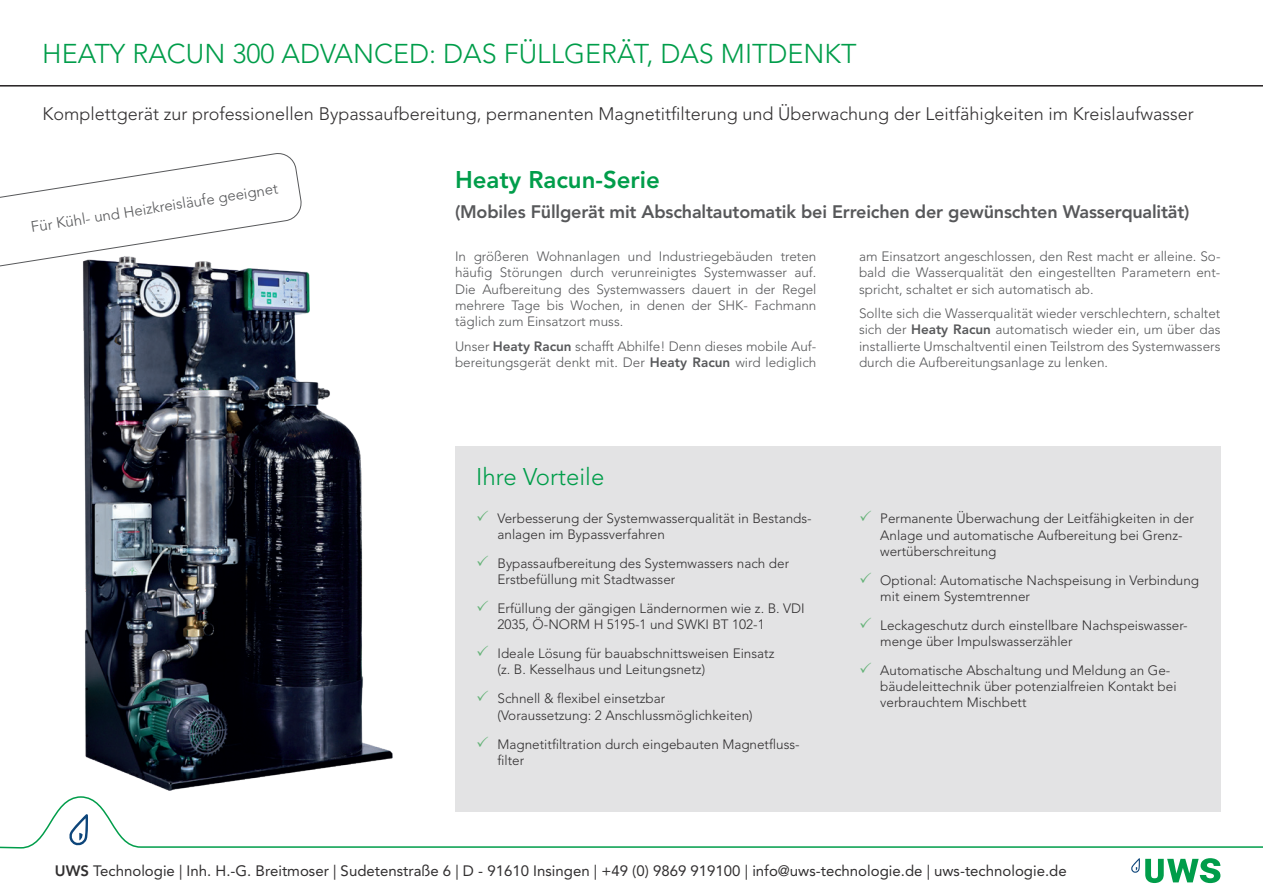
<style>
.page{position:relative;width:1263px;height:893px;background:#fff}
.page>*{position:absolute;margin:0;border:0;box-sizing:border-box;transform-origin:0 0}
.t1{font:300 27px "Avenir LT Std";color:#009d4a}
.t2{font:800 24px "Avenir LT Pro";color:#009d4a}
.t3{font:300 24px "Avenir LT Std";color:#009d4a}
.t4{font:300 18px "Avenir LT Std";color:#312f30}
.t5{font:800 18px "Avenir LT Pro";letter-spacing:-.01em;color:#57585a}
.t6{font:15px "Avenir LT Std";color:#312f30}
.t7{font:300 15px "Avenir LT Std";color:#57585a}
.t8{font:300 13.5px/16.2px "Avenir LT Std";color:#312f30}
.t9{font:300 13.5px/16.2px "Avenir LT Std";color:#57585a;text-align:justify}
.s1{font-family:"Avenir LT Pro";font-weight:800}
.s2{color:#63b276}
</style>
<div class="page">
<img style="left:83px;top:267px;width:310px;height:524px">
<div style="left:455px;top:446px;width:765px;height:365px;background:#e3e3e4"></div>
<svg style="left:0;top:153px;width:302px;height:114px"></svg>
<hr style="left:0;top:85px;width:1263px;height:2px;background:#231f20">
<svg style="left:1131px;top:858px;width:89px;height:25px"></svg>
<svg style="left:0;top:796px;width:1263px;height:52px"></svg>
<svg style="left:69px;top:814px;width:19px;height:31px"></svg>
<h1 class="t1" style="left:42px;top:38px;width:816px">HEATY RACUN 300 ADVANCED: DAS FÜLLGERÄT, DAS MITDENKT</h1>
<h3 class="t4" style="left:43px;top:103px;width:1153px">Komplettgerät zur professionellen Bypassaufbereitung, permanenten Magnetitfilterung und Überwachung der Leitfähigkeiten im Kreislaufwasser</h3>
<p class="t7" style="left:30px;top:219px;width:251px;rotate:-9deg">Für Kühl- und Heizkreisläufe geeignet</p>
<h2 class="t2" style="left:455px;top:166px;width:206px">Heaty Racun-Serie</h2>
<h3 class="t5" style="left:455px;top:201px;width:736px">(Mobiles Füllgerät mit Abschaltautomatik bei Erreichen der gewünschten Wasserqualität)</h3>
<p class="t9" style="left:455px;top:248px;width:363px">In größeren Wohnanlagen und Industriegebäuden treten häufig Störungen durch verunreinigtes Systemwasser auf.<br>Die Aufbereitung des Systemwassers dauert in der Regel mehrere Tage bis Wochen, in denen der SHK- Fachmann täglich zum Einsatzort muss.</p>
<p class="t9" style="left:455px;top:338px;width:363px">Unser <span class="s1">Heaty Racun</span> schafft Abhilfe! Denn dieses mobile Auf&shy;bereitungsgerät denkt mit. Der <span class="s1">Heaty Racun</span> wird lediglich</p>
<h2 class="t3" style="left:476px;top:463px;width:130px">Ihre Vorteile</h2>
<p class="t8" style="left:497px;top:510px;width:316px;text-indent:-21px"><span class="s2">✓</span> Verbesserung der Systemwasserqualität in Bestands&shy;anlagen im Bypassverfahren</p>
<p class="t8" style="left:497px;top:555px;width:293px;text-indent:-21px"><span class="s2">✓</span> Bypassaufbereitung des Systemwassers nach der<br>Erstbefüllung mit Stadtwasser</p>
<p class="t8" style="left:497px;top:600px;width:309px;text-indent:-21px"><span class="s2">✓</span> Erfüllung der gängigen Ländernormen wie z. B. VDI<br>2035, Ö-NORM H 5195-1 und SWKI BT 102-1</p>
<p class="t8" style="left:497px;top:645px;width:278px;text-indent:-21px"><span class="s2">✓</span> Ideale Lösung für bauabschnittsweisen Einsatz (z. B. Kesselhaus und Leitungsnetz)</p>
<p class="t8" style="left:497px;top:691px;width:257px;text-indent:-21px"><span class="s2">✓</span> Schnell &amp; flexibel einsetzbar (Voraussetzung: 2 Anschlussmöglichkeiten)</p>
<p class="t8" style="left:497px;top:736px;width:304px;text-indent:-21px"><span class="s2">✓</span> Magnetitfiltration durch eingebauten Magnetfluss&shy;filter</p>
<p class="t9" style="left:859px;top:248px;width:363px">am Einsatzort angeschlossen, den Rest macht er alleine. So&shy;bald die Wasserqualität den eingestellten Parametern ent&shy;spricht, schaltet er sich automatisch ab.</p>
<p class="t9" style="left:859px;top:305px;width:363px">Sollte sich die Wasserqualität wieder verschlechtern, schaltet sich der <span class="s1">Heaty Racun</span> automatisch wieder ein, um über das installierte Umschaltventil einen Teilstrom des Systemwassers durch die Aufbereitungsanlage zu lenken.</p>
<p class="t8" style="left:880px;top:511px;width:315px;text-indent:-21px"><span class="s2">✓</span> Permanente Überwachung der Leitfähigkeiten in der<br>Anlage und automatische Aufbereitung bei Grenz&shy;wertüberschreitung</p>
<p class="t8" style="left:880px;top:572px;width:320px;text-indent:-21px"><span class="s2">✓</span> Optional: Automatische Nachspeisung in Verbindung mit einem Systemtrenner</p>
<p class="t8" style="left:880px;top:617px;width:309px;text-indent:-21px"><span class="s2">✓</span> Leckageschutz durch einstellbare Nachspeiswasser&shy;menge über Impulswasserzähler</p>
<p class="t8" style="left:880px;top:662px;width:298px;text-indent:-21px"><span class="s2">✓</span> Automatische Abschaltung und Meldung an Ge&shy;bäudeleittechnik über potenzialfreien Kontakt bei verbrauchtem Mischbett</p>
<p class="t6" style="left:55px;top:862px;width:1013px"><span class="s1">UWS</span> Technologie | Inh. H.-G. Breitmoser | Sudetenstraße 6 | D - 91610 Insingen | +49 (0) 9869 919100 | info@uws-technologie.de | uws-technologie.de</p>
</div>
